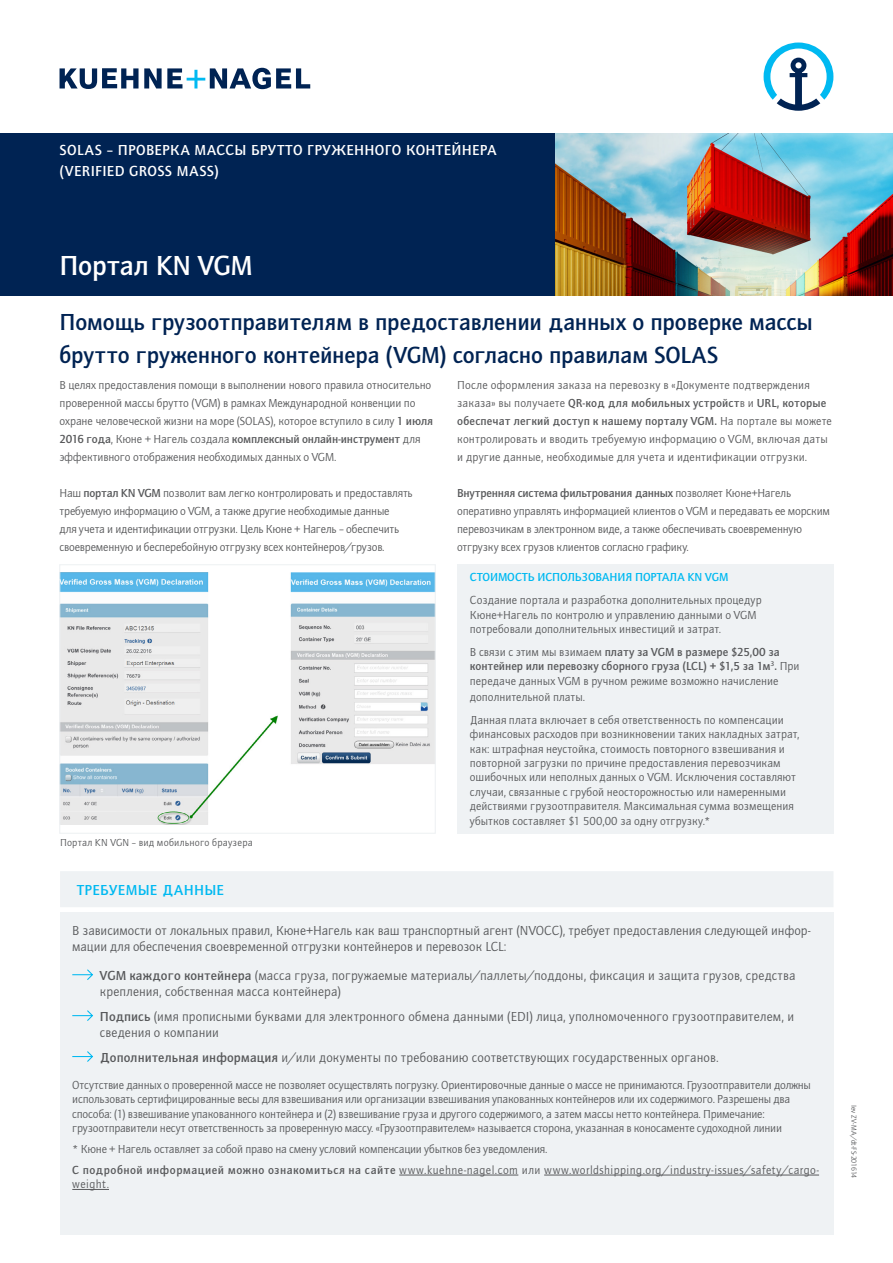
<style>
.page{position:relative;width:893px;height:1263px;background:#fff}
.page>*{position:absolute;margin:0;border:0;box-sizing:border-box;transform-origin:0 0}
.t1{font:500 28.5px "Quay Sans ITC Std";letter-spacing:-.015em;color:#fff}
.t2{font:500 24px/33px "Quay Sans ITC Std";letter-spacing:-.005em;color:#002353}
.t3{font:500 15px/20.2px "Quay Sans ITC Std";letter-spacing:.025em;color:#fff}
.t4{font:500 15px "Quay Sans ITC Std";letter-spacing:.03em;color:#00b9f1}
.t5{font:13.5px/16.2px "Quay Sans ITC Std";letter-spacing:.01em;color:#58595b}
.t6{font:12px/14.4px "Quay Sans ITC Std";letter-spacing:-.005em;color:#58595b}
.t7{font:12px/18px "Quay Sans ITC Std";letter-spacing:.015em;color:#58595b}
.t8{font:500 12px/14.4px "Quay Sans ITC Std";letter-spacing:.005em;color:#58595b}
.t9{font:500 12px "Quay Sans ITC Std";letter-spacing:-.005em;color:#00b9f1}
.t10{font:10.5px "Quay Sans ITC Std";letter-spacing:.02em;color:#58595b}
.t11{font:7.5px "Quay Sans ITC Std";letter-spacing:.01em;color:#58595b}
.s1{font-weight:500}
.s2{font-weight:400}
</style>
<div class="page">
<svg style="left:764px;top:43px;width:69px;height:68px"></svg>
<svg style="left:60px;top:68px;width:250px;height:21px"></svg>
<img style="left:554px;top:134px;width:339px;height:162px">
<div style="left:0;top:134px;width:554px;height:162px;background:#002353"></div>
<div style="left:60px;top:871px;width:773px;height:36px;background:#eff2f4"></div>
<div style="left:60px;top:912px;width:773px;height:323px;background:#eff2f4"></div>
<hr style="left:399px;top:1175px;width:119px;height:1px;background:#58595b">
<hr style="left:544px;top:1175px;width:275px;height:1px;background:#58595b">
<hr style="left:72px;top:1189px;width:37px;height:1px;background:#58595b">
<svg style="left:72px;top:969px;width:21px;height:11px"></svg>
<svg style="left:72px;top:1010px;width:21px;height:11px"></svg>
<svg style="left:72px;top:1051px;width:21px;height:11px"></svg>
<div style="left:457px;top:564px;width:376px;height:270px;background:#eff2f4"></div>
<img style="left:61px;top:572px;width:373px;height:253px">
<div style="left:59px;top:564px;width:377px;height:270px;border:1px solid #eff2f4"></div>
<p class="t3" style="left:60px;top:140px;width:438px">SOLAS – ПРОВЕРКА МАССЫ БРУТТО ГРУЖЕННОГО КОНТЕЙНЕРА (VERIFIED GROSS MASS)</p>
<h1 class="t1" style="left:60px;top:248px;width:195px">Портал KN VGM</h1>
<h2 class="t2" style="left:60px;top:306px;width:755px">Помощь грузоотправителям в предоставлении данных о проверке массы брутто груженного контейнера (VGM) согласно правилам SOLAS</h2>
<p class="t6" style="left:60px;top:376px;width:375px;line-height:18px">В целях предоставления помощи в выполнении нового правила относительно проверенной массы брутто (VGM) в рамках Международной конвенции по охране человеческой жизни на море (SOLAS), которое вступило в силу <span class="s1">1 июля 2016 года</span>, Кюне + Нагель создала <span class="s1">комплексный онлайн-инструмент</span> для эффективного отображения необходимых данных о VGM.</p>
<p class="t6" style="left:60px;top:484px;width:355px;line-height:18px">Наш <span class="s1">портал KN VGM</span> позволит вам легко контролировать и предоставлять требуемую информацию о VGM, а также другие необходимые данные<br>для учета и идентификации отгрузки. Цель Кюне + Нагель – обеспечить своевременную и бесперебойную отгрузку всех контейнеров/грузов.</p>
<p class="t7" style="left:457px;top:376px;width:376px">После оформления заказа на перевозку в «Документе подтверждения заказа» вы получаете <span class="s1">QR-код для мобильных устройст</span>в и <span class="s1">URL, которые обеспечат легкий доступ к нашему порталу VGM.</span> На портале вы можете контролировать и вводить требуемую информацию о VGM, включая даты и другие данные, необходимые для учета и идентификации отгрузки.</p>
<p class="t6" style="left:457px;top:484px;width:374px;line-height:18px"><span class="s1">Внутренняя система фильтрования данных</span> позволяет Кюне+Нагель оперативно управлять информацией клиентов о VGM и передавать ее морским перевозчикам в электронном виде, а также обеспечивать своевременную отгрузку всех грузов клиентов согласно графику.</p>
<p class="t9" style="left:470px;top:570px;width:260px">СТОИМОСТЬ ИСПОЛЬЗОВАНИЯ ПОРТАЛА KN VGM</p>
<p class="t6" style="left:470px;top:593px;width:293px">Создание портала и разработка дополнительных процедур<br>Кюне+Нагель по контролю и управлению данными о VGM потребовали дополнительных инвестиций и затрат.</p>
<p class="t8" style="left:470px;top:645px;width:331px"><span class="s2">В связи с этим мы взимаем</span> плату за VGM в размере $25,00 за контейнер или перевозку сборного груза (LCL) + $1,5 за 1м<sup>3</sup>. <span class="s2">При передаче данных VGM в ручном режиме возможно начисление</span></p>
<p class="t6" style="left:470px;top:685px;width:315px;line-height:23px">дополнительной платы.<br>Данная плата включает в себя ответственность по компенсации</p>
<p class="t6" style="left:470px;top:727px;width:331px">финансовых расходов при возникновении таких накладных затрат, как: штрафная неустойка, стоимость повторного взвешивания и повторной загрузки по причине предоставления перевозчикам ошибочных или неполных данных о VGM. Исключения составляют случаи, связанные с грубой неосторожностью или намеренными действиями грузоотправителя. Максимальная сумма возмещения убытков составляет $1 500,00 за одну отгрузку.*</p>
<p class="t10" style="left:60px;top:836px;width:194px">Портал KN VGN – вид мобильного браузера</p>
<p class="t4" style="left:77px;top:881px;width:148px">ТРЕБУЕМЫЕ ДАННЫЕ</p>
<p class="t5" style="left:72px;top:922px;width:740px">В зависимости от локальных правил, Кюне+Нагель как ваш транспортный агент (NVOCC), требует предоставления следующей инфор&shy;мации для обеспечения своевременной отгрузки контейнеров и перевозок LCL:</p>
<p class="t5" style="left:100px;top:968px;width:697px"><span class="s1">VGM каждого контейнера</span> (масса груза, погружаемые материалы/паллеты/поддоны, фиксация и защита грузов, средства крепления, собственная масса контейнера)</p>
<p class="t5" style="left:100px;top:1008px;width:696px"><span class="s1">Подпись</span> (имя прописными буквами для электронного обмена данными (EDI) лица, уполномоченного грузоотправителем, и сведения о компании</p>
<p class="t5" style="left:100px;top:1049px;width:620px"><span class="s1">Дополнительная информация</span> и/или документы по требованию соответствующих государственных органов.</p>
<p class="t6" style="left:72px;top:1078px;width:740px">Отсутствие данных о проверенной массе не позволяет осуществлять погрузку. Ориентировочные данные о массе не принимаются. Грузоотправители должны использовать сертифицированные весы для взвешивания или организации взвешивания упакованных контейнеров или их содержимого. Разрешены два способа: (1) взвешивание упакованного контейнера и (2) взвешивание груза и другого содержимого, а затем массы нетто контейнера. Примечание: грузоотправители несут ответственность за проверенную массу. «Грузоотправителем» называется сторона, указанная в коносаменте судоходной линии</p>
<p class="t6" style="left:72px;top:1139px;width:748px;line-height:20.7px">* Кюне + Нагель оставляет за собой право на смену условий компенсации убытков без уведомления.<br><span class="s1">С подробной информацией можно ознакомиться на сайте</span> www.kuehne-nagel.com или www.worldshipping.org/industry-issues/safety/cargo-</p>
<p class="t6" style="left:72px;top:1177px;width:38px">weight.</p>
<p class="t11" style="left:858px;top:1105px;width:75px;rotate:90deg">Iev ZV-MA/dt-FS-201614</p>
</div>
